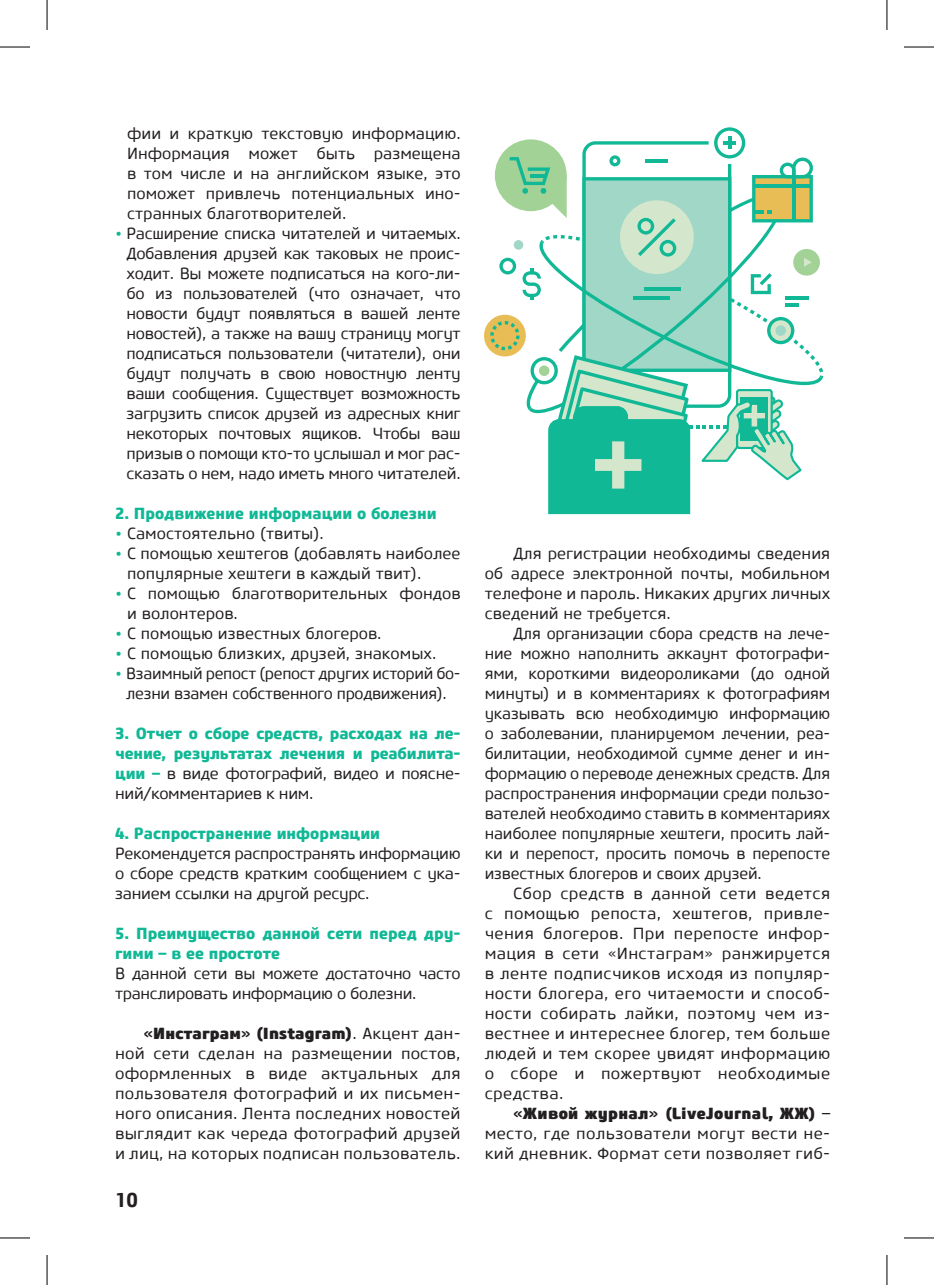
<style>
.page{position:relative;width:934px;height:1285px;background:#fff}
.page>*{position:absolute;margin:0;border:0;box-sizing:border-box;transform-origin:0 0}
.t1{font:700 20px "Core Sans M65";color:#231f20}
.t2{font:16px/20px "Core Sans M45";color:#231f20;text-align:justify}
.t3{font:16px/20px "Core Sans M45";letter-spacing:-.02em;color:#231f20}
.t4{font:800 16px/20px "Core Sans M75";color:#10b896}
.t5{font:16px/20px "Core Sans M45";letter-spacing:.02em;color:#231f20}
.t6{font:800 16px "Core Sans M85";letter-spacing:.02em;color:#231f20}
.s1{color:#10b896}
.s2{font-family:"Core Sans M75";font-weight:800;color:#10b896}
.s3{font-family:"Core Sans M45";font-weight:400}
</style>
<div class="page">
<div style="left:484px;top:315px;width:41px;height:41px;background:#e8bd56;border-radius:50%"></div>
<svg style="left:490px;top:127px;width:332px;height:388px"></svg>
<hr style="left:0;top:47px;width:30px;height:1px;background:#000">
<hr style="left:903px;top:47px;width:30px;height:1px;background:#000">
<hr style="left:0;top:1237px;width:30px;height:1px;background:#000">
<hr style="left:903px;top:1237px;width:30px;height:1px;background:#000">
<hr style="left:47px;top:0;width:1px;height:30px;background:#000">
<hr style="left:47px;top:1255px;width:1px;height:30px;background:#000">
<hr style="left:886px;top:0;width:1px;height:30px;background:#000">
<hr style="left:886px;top:1255px;width:1px;height:30px;background:#000">
<p class="t2" style="left:127px;top:124px;width:335px">фии и краткую текстовую информацию.<br>Информация может быть размещена в том числе и на английском языке, это поможет привлечь потенциальных ино&shy;странных благотворителей.</p>
<p class="t2" style="left:126px;top:224px;width:335px;text-indent:-11px"><span class="s1">•</span> Расширение списка читателей и читаемых.<br>Добавления друзей как таковых не проис&shy;ходит. Вы можете подписаться на кого-ли&shy;бо из пользователей (что означает, что новости будут появляться в вашей ленте новостей), а также на вашу страницу могут подписаться пользователи (читатели), они будут получать в свою новостную ленту ваши сообщения. Существует возможность загрузить список друзей из адресных книг некоторых почтовых ящиков. Чтобы ваш призыв о помощи кто-то услышал и мог рас&shy;сказать о нем, надо иметь много читателей.</p>
<p class="t4" style="left:115px;top:503px;width:323px">2. Продвижение информации о болезни</p>
<p class="t2" style="left:115px;top:524px;width:210px"><span class="s1">•</span> Самостоятельно (твиты).</p>
<p class="t2" style="left:127px;top:544px;width:335px;text-indent:-12px"><span class="s1">•</span> С помощью хештегов (добавлять наиболее популярные хештеги в каждый твит).</p>
<p class="t2" style="left:127px;top:584px;width:335px;text-indent:-12px"><span class="s1">•</span> С помощью благотворительных фондов и волонтеров.</p>
<p class="t2" style="left:115px;top:624px;width:268px"><span class="s1">•</span> С помощью известных блогеров.</p>
<p class="t2" style="left:115px;top:644px;width:322px"><span class="s1">•</span> С помощью близких, друзей, знакомых.</p>
<p class="t3" style="left:115px;top:664px;width:347px;text-align:center"><span class="s1">•</span> Взаимный репост (репост других историй бо&shy;лезни взамен собственного продвижения).</p>
<p class="t4" style="left:115px;top:723px;width:347px">3. Отчет о сборе средств, расходах на ле&shy;чение, результатах лечения и реабилита-</p>
<p class="t3" style="left:115px;top:764px;width:347px"><span class="s2">ции –</span> в виде фотографий, видео и поясне&shy;ний/комментариев к ним.</p>
<p class="t4" style="left:115px;top:823px;width:266px">4. Распространение информации</p>
<p class="t2" style="left:115px;top:844px;width:347px">Рекомендуется распространять информацию о сборе средств кратким сообщением с ука&shy;занием ссылки на другой ресурс.</p>
<p class="t4" style="left:115px;top:923px;width:347px">5. Преимущество данной сети перед дру&shy;гими – в ее простоте</p>
<p class="t3" style="left:115px;top:964px;width:347px">В данной сети вы можете достаточно часто транслировать информацию о болезни.</p>
<p class="t6" style="left:143px;top:1023px;width:318px">«Инстаграм» (Instagram)<span class="s3">. Акцент дан-</span></p>
<p class="t2" style="left:115px;top:1044px;width:347px">ной сети сделан на размещении постов, оформленных в виде актуальных для пользователя фотографий и их письмен&shy;ного описания. Лента последних новостей выглядит как череда фотографий друзей и лиц, на которых подписан пользователь.</p>
<p class="t1" style="left:115px;top:1186px;width:24px">10</p>
<p class="t2" style="left:484px;top:544px;width:347px;text-indent:28px">Для регистрации необходимы сведения об адресе электронной почты, мобильном телефоне и пароль. Никаких других личных сведений не требуется.</p>
<p class="t2" style="left:484px;top:624px;width:347px;text-indent:28px">Для организации сбора средств на лече&shy;ние можно наполнить аккаунт фотографи&shy;ями, короткими видеороликами (до одной минуты) и в комментариях к фотографиям указывать всю необходимую информацию о заболевании, планируемом лечении, реа&shy;билитации, необходимой сумме денег и ин&shy;формацию о переводе денежных средств. Для распространения информации среди пользо&shy;вателей необходимо ставить в комментариях наиболее популярные хештеги, просить лай&shy;ки и перепост, просить помочь в перепосте известных блогеров и своих друзей.</p>
<p class="t2" style="left:484px;top:884px;width:347px;text-indent:28px">Сбор средств в данной сети ведется с помощью репоста, хештегов, привле&shy;чения блогеров. При перепосте инфор&shy;мация в сети «Инстаграм» ранжируется в ленте подписчиков исходя из популяр&shy;ности блогера, его читаемости и способ&shy;ности собирать лайки, поэтому чем из&shy;вестнее и интереснее блогер, тем больше людей и тем скорее увидят информацию о сборе и пожертвуют необходимые средства.</p>
<p class="t6" style="left:513px;top:1103px;width:318px">«Живой журнал» (LiveJournal, ЖЖ) <span class="s3">–</span></p>
<p class="t5" style="left:484px;top:1124px;width:347px">место, где пользователи могут вести не&shy;кий дневник. Формат сети позволяет гиб-</p>
</div>
